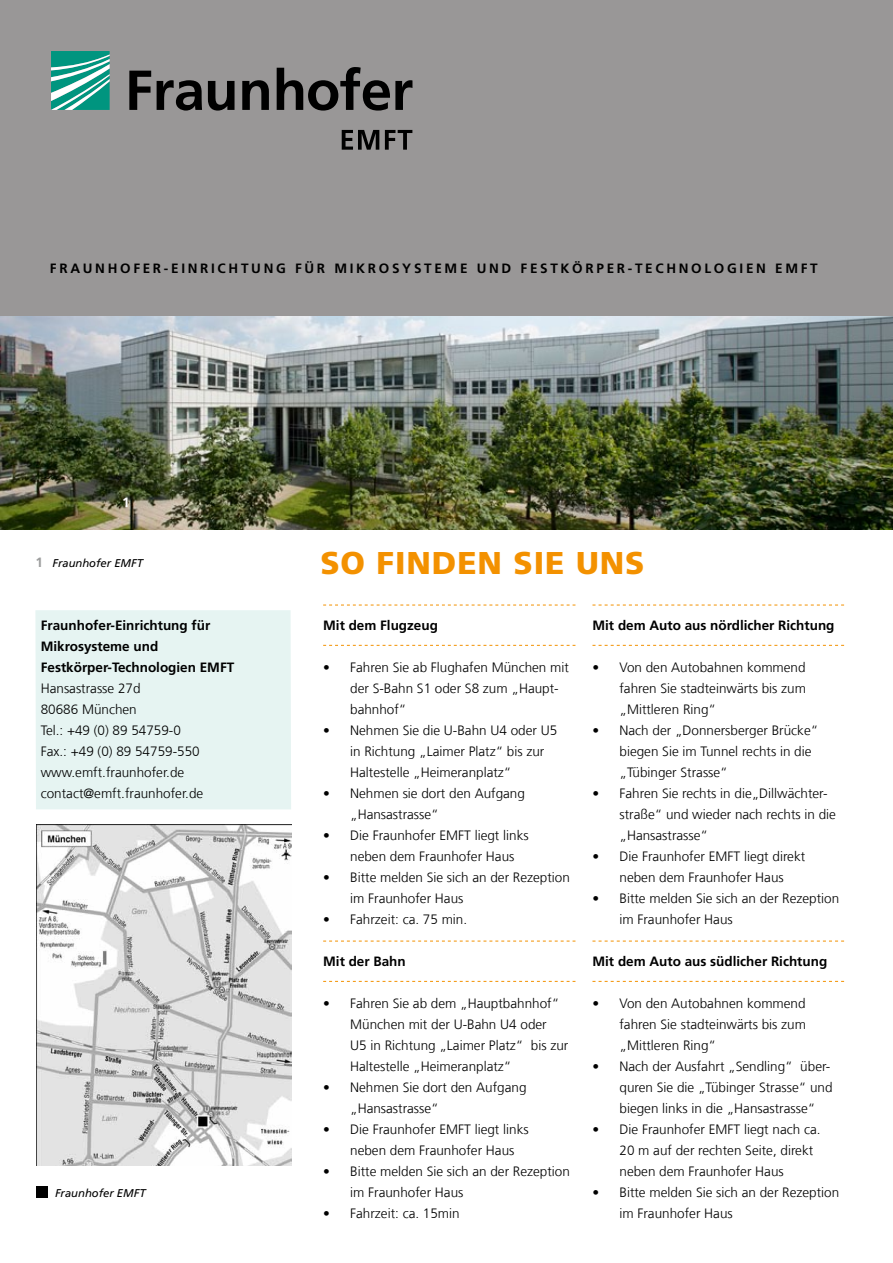
<style>
.page{position:relative;width:893px;height:1263px;background:#fff}
.page>*{position:absolute;margin:0;border:0;box-sizing:border-box;transform-origin:0 0}
.t1{font:900 31.5px "Frutiger LT Com";letter-spacing:.03em;color:#f39100}
.t2{font:300 13.5px/21px "Frutiger LT Com";color:#000}
.t3{font:700 13.5px/21px "Frutiger LT Com";color:#000}
.t4{font:700 13.5px "Frutiger LT Com";letter-spacing:.2em;color:#000}
.t5{font:700 13.5px "Frutiger LT Com";color:#fff}
.t6{font:italic 11.25px "Frutiger LT Com";color:#000}
.s1{font-weight:700;font-style:normal;font-size:13.5px;color:#9c9d9d}
</style>
<div class="page">
<img style="left:0;top:315px;width:893px;height:214px">
<div style="left:0;top:0;width:893px;height:315px;background:#999797"></div>
<svg style="left:51px;top:51px;width:59px;height:59px"></svg>
<svg style="left:129px;top:67px;width:283px;height:44px"></svg>
<svg style="left:342px;top:130px;width:37px;height:20px"></svg>
<svg style="left:385px;top:130px;width:27px;height:20px"></svg>
<svg style="left:323px;top:605px;width:252px;height:1px"></svg>
<svg style="left:323px;top:645px;width:252px;height:1px"></svg>
<svg style="left:323px;top:941px;width:252px;height:1px"></svg>
<svg style="left:323px;top:981px;width:252px;height:1px"></svg>
<svg style="left:592px;top:605px;width:252px;height:1px"></svg>
<svg style="left:592px;top:645px;width:252px;height:1px"></svg>
<svg style="left:592px;top:941px;width:252px;height:1px"></svg>
<svg style="left:592px;top:981px;width:252px;height:1px"></svg>
<div style="left:35px;top:610px;width:256px;height:199px;background:#e6f4f2"></div>
<div style="left:37px;top:1186px;width:11px;height:11px;background:#000"></div>
<img style="left:37px;top:825px;width:255px;height:341px">
<p class="t4" style="left:50px;top:260px;width:629px">FRAUNHOFER-Einr ich tun g FÜR mikro syste me un d Fe stkör per -Te chno</p>
<p class="t3" style="left:704px;top:258px;width:52px">lo gien</p>
<p class="t3" style="left:775px;top:258px;width:44px">EM FT</p>
<p class="t5" style="left:122px;top:494px;width:9px">1</p>
<p class="t6" style="left:35px;top:557px;width:109px"><span class="s1">1</span> Fraunhofer EMFT</p>
<p class="t3" style="left:41px;top:615px;width:195px">Fraunhofer-Einrichtung für<br>M ikrosysteme und<br>Festkörper-Technologien EM FT</p>
<p class="t2" style="left:41px;top:678px;width:164px">Hansastrasse 27d<br>80686 München<br>Tel.: +49 (0) 89 54759-0<br>Fax.: +49 (0) 89 54759-550 www.emft.fraunhofer.de contact@emft.fraunhofer.de</p>
<p class="t6" style="left:55px;top:1187px;width:92px">Fraunhofer EMFT</p>
<h1 class="t1" style="left:320px;top:544px;width:323px">SO FINDEN SIE UNS</h1>
<p class="t3" style="left:323px;top:615px;width:116px">M it dem Flugzeug</p>
<p class="t2" style="left:350px;top:657px;width:220px;text-indent:-27px">• Fahren Sie ab Flughafen München mit der S-Bahn S1 oder S8 zum „Haupt&shy;bahnhof“</p>
<p class="t2" style="left:350px;top:720px;width:209px;text-indent:-27px">• Nehmen Sie die U-Bahn U4 oder U5 in Richtung „Laimer Platz“ bis zur<br>Haltestelle „Heimeranplatz“</p>
<p class="t2" style="left:350px;top:783px;width:176px;text-indent:-27px">• Nehmen sie dort den Aufgang „Hansastrasse“</p>
<p class="t2" style="left:350px;top:825px;width:180px;text-indent:-27px">• Die Fraunhofer EMFT liegt links neben dem Fraunhofer Haus</p>
<p class="t2" style="left:350px;top:867px;width:221px;text-indent:-27px">• Bitte melden Sie sich an der Rezeption im Fraunhofer Haus</p>
<p class="t2" style="left:323px;top:909px;width:146px">• Fahrzeit: ca. 75 min.</p>
<p class="t3" style="left:323px;top:951px;width:84px">M it der Bahn</p>
<p class="t2" style="left:350px;top:993px;width:220px;text-indent:-27px">• Fahren Sie ab dem „Hauptbahnhof“<br>München mit der U-Bahn U4 oder<br>U5 in Richtung „Laimer Platz“ bis zur<br>Haltestelle „Heimeranplatz“</p>
<p class="t2" style="left:350px;top:1077px;width:178px;text-indent:-27px">• Nehmen Sie dort den Aufgang „Hansastrasse“</p>
<p class="t2" style="left:350px;top:1119px;width:180px;text-indent:-27px">• Die Fraunhofer EMFT liegt links neben dem Fraunhofer Haus</p>
<p class="t2" style="left:350px;top:1161px;width:221px;text-indent:-27px">• Bitte melden Sie sich an der Rezeption im Fraunhofer Haus</p>
<p class="t2" style="left:323px;top:1203px;width:138px">• Fahrzeit: ca. 15min</p>
<p class="t3" style="left:592px;top:615px;width:244px">M it dem Auto aus nördlicher Richtung</p>
<p class="t2" style="left:619px;top:657px;width:188px;text-align:justify;text-indent:-27px">• Von den Autobahnen kommend fahren Sie stadteinwärts bis zum „Mittleren Ring“</p>
<p class="t2" style="left:619px;top:720px;width:200px;text-indent:-27px">• Nach der „Donnersberger Brücke“ biegen Sie im Tunnel rechts in die „Tübinger Strasse“</p>
<p class="t2" style="left:619px;top:783px;width:218px;text-indent:-27px">• Fahren Sie rechts in die„Dillwächter&shy;straße“ und wieder nach rechts in die „Hansastrasse“</p>
<p class="t2" style="left:592px;top:846px;width:214px;text-align:center">• Die Fraunhofer EMFT liegt direkt neben dem Fraunhofer Haus</p>
<p class="t2" style="left:619px;top:888px;width:221px;text-indent:-27px">• Bitte melden Sie sich an der Rezeption im Fraunhofer Haus</p>
<p class="t3" style="left:592px;top:951px;width:236px">M it dem Auto aus südlicher Richtung</p>
<p class="t2" style="left:619px;top:993px;width:188px;text-align:justify;text-indent:-27px">• Von den Autobahnen kommend fahren Sie stadteinwärts bis zum „Mittleren Ring“</p>
<p class="t2" style="left:619px;top:1056px;width:215px;text-indent:-27px">• Nach der Ausfahrt „Sendling“ über&shy;quren Sie die „Tübinger Strasse“ und biegen links in die „Hansastrasse“</p>
<p class="t2" style="left:619px;top:1119px;width:203px;text-indent:-27px">• Die Fraunhofer EMFT liegt nach ca.<br>20 m auf der rechten Seite, direkt neben dem Fraunhofer Haus</p>
<p class="t2" style="left:619px;top:1182px;width:221px;text-indent:-27px">• Bitte melden Sie sich an der Rezeption im Fraunhofer Haus</p>
</div>
